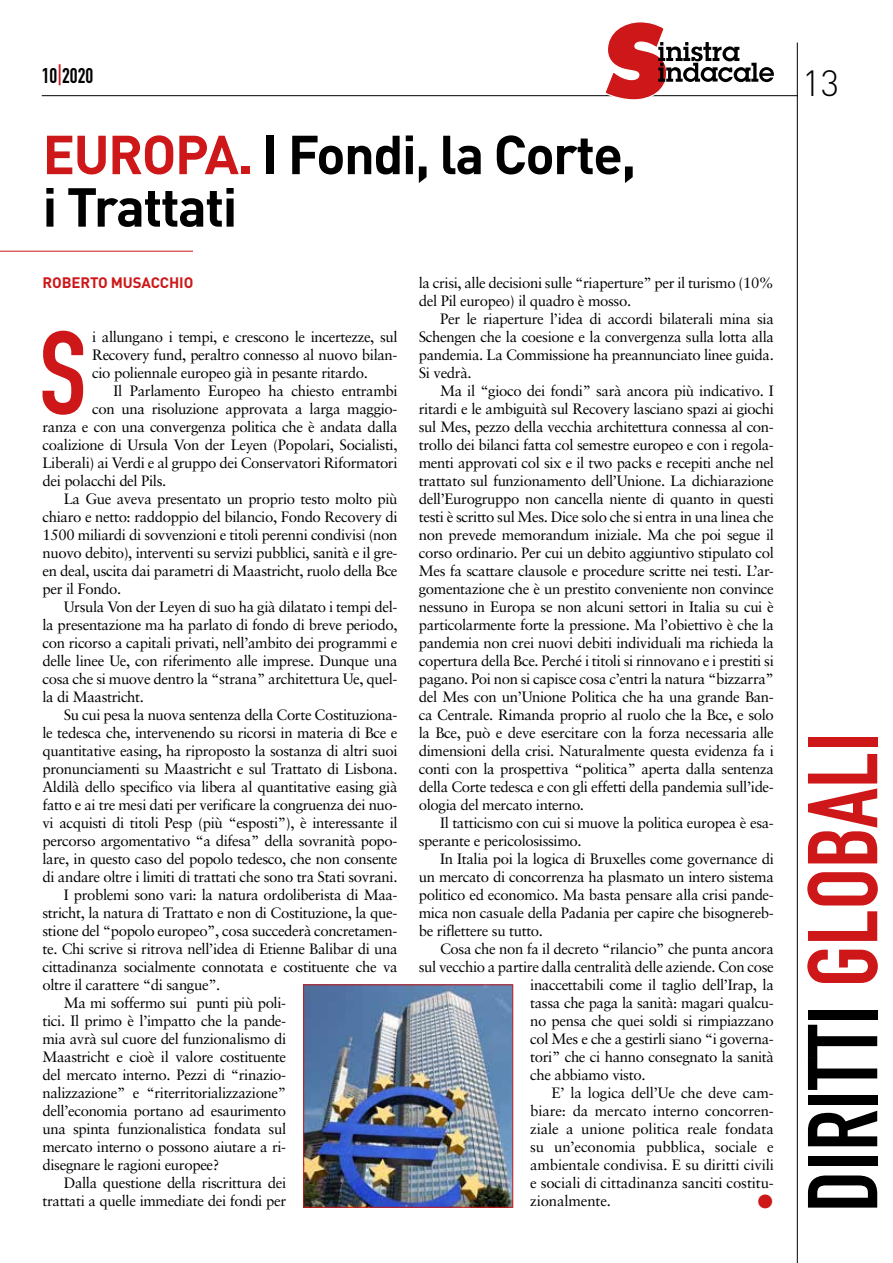
<style>
.page{position:relative;width:893px;height:1263px;background:#fff}
.page>*{position:absolute;margin:0;border:0;box-sizing:border-box;transform-origin:0 0}
.t1{font:116.1px "DIN Engschrift Std";color:#cd1719}
.t2{font:97.35px "DIN Engschrift Std";color:#000}
.t3{font:700 54px/52.5px "DIN";letter-spacing:-.03em;color:#000}
.t4{font:300 36px "DIN";color:#000}
.t5{font:21px "DIN Engschrift Std";color:#000}
.t6{font:15px/18px "Sabon";letter-spacing:-.025em;color:#000;text-align:justify}
.t7{font:700 15px "DIN";letter-spacing:-.01em;color:#cd1719}
.t8{font:15px "Zapf Dingbats IT Cby BT";color:#cd1719}
.s1{color:#cd1719}
</style>
<div class="page">
<hr style="left:42px;top:95px;width:756px;height:1px;background:#000">
<svg style="left:603px;top:22px;width:171px;height:78px"></svg>
<hr style="left:797px;top:43px;width:1px;height:1220px;background:#000">
<hr style="left:0;top:251px;width:193px;height:1px;background:#cd1719">
<img style="left:305px;top:986px;width:206px;height:220px">
<div style="left:303px;top:984px;width:210px;height:224px;border:1px solid #cd1719"></div>
<h3 class="t5" style="left:42px;top:63px;width:53px">10<span class="s1">|</span>2020</h3>
<h3 class="t4" style="left:802px;top:61px;width:39px">13</h3>
<h3 class="t3" style="left:43px;top:126px;width:595px"><span class="s1">EUROPA.</span> I Fondi, la Corte, i Trattati</h3>
<p class="t7" style="left:43px;top:273px;width:152px">ROBERTO MUSACCHIO</p>
<h1 class="t1" style="left:39px;top:305px;width:49px">S</h1>
<p class="t6" style="left:92px;top:328px;width:307px">i allungano i tempi, e crescono le incertezze, sul Recovery fund, peraltro connesso al nuovo bilan&shy;cio poliennale europeo già in pesante ritardo.</p>
<p class="t6" style="left:113px;top:382px;width:286px">Il Parlamento Europeo ha chiesto entrambi</p>
<p class="t6" style="left:92px;top:400px;width:307px">con una risoluzione approvata a larga maggio-</p>
<p class="t6" style="left:43px;top:418px;width:357px">ranza e con una convergenza politica che è andata dalla</p>
<p class="t6" style="left:43px;top:436px;width:357px">coalizione di Ursula Von der Leyen (Popolari, Socialisti,</p>
<p class="t6" style="left:43px;top:454px;width:357px">Liberali) ai Verdi e al gruppo dei Conservatori Riformatori</p>
<p class="t6" style="left:43px;top:472px;width:125px">dei polacchi del Pils.</p>
<p class="t6" style="left:64px;top:490px;width:335px">La Gue aveva presentato un proprio testo molto più</p>
<p class="t6" style="left:43px;top:508px;width:356px">chiaro e netto: raddoppio del bilancio, Fondo Recovery di</p>
<p class="t6" style="left:43px;top:526px;width:357px">1500 miliardi di sovvenzioni e titoli perenni condivisi (non</p>
<p class="t6" style="left:43px;top:544px;width:357px">nuovo debito), interventi su servizi pubblici, sanità e il gre-</p>
<p class="t6" style="left:43px;top:562px;width:357px">en deal, uscita dai parametri di Maastricht, ruolo della Bce</p>
<p class="t6" style="left:43px;top:580px;width:80px">per il Fondo.</p>
<p class="t6" style="left:64px;top:598px;width:335px">Ursula Von der Leyen di suo ha già dilatato i tempi del-</p>
<p class="t6" style="left:43px;top:616px;width:357px">la presentazione ma ha parlato di fondo di breve periodo,</p>
<p class="t6" style="left:43px;top:634px;width:357px">con ricorso a capitali privati, nell’ambito dei programmi e</p>
<p class="t6" style="left:43px;top:652px;width:357px">delle linee Ue, con riferimento alle imprese. Dunque una</p>
<p class="t6" style="left:43px;top:670px;width:357px">cosa che si muove dentro la “strana” architettura Ue, quel-</p>
<p class="t6" style="left:43px;top:688px;width:103px">la di Maastricht.</p>
<p class="t6" style="left:64px;top:706px;width:335px">Su cui pesa la nuova sentenza della Corte Costituziona-</p>
<p class="t6" style="left:43px;top:724px;width:357px">le tedesca che, intervenendo su ricorsi in materia di Bce e</p>
<p class="t6" style="left:43px;top:742px;width:357px">quantitative easing, ha riproposto la sostanza di altri suoi</p>
<p class="t6" style="left:43px;top:760px;width:357px">pronunciamenti su Maastricht e sul Trattato di Lisbona.</p>
<p class="t6" style="left:43px;top:778px;width:357px">Aldilà dello specifico via libera al quantitative easing già</p>
<p class="t6" style="left:43px;top:796px;width:357px">fatto e ai tre mesi dati per verificare la congruenza dei nuo-</p>
<p class="t6" style="left:43px;top:814px;width:357px">vi acquisti di titoli Pesp (più “esposti”), è interessante il</p>
<p class="t6" style="left:43px;top:832px;width:357px">percorso argomentativo “a difesa” della sovranità popo-</p>
<p class="t6" style="left:43px;top:850px;width:356px">lare, in questo caso del popolo tedesco, che non consente</p>
<p class="t6" style="left:43px;top:868px;width:357px">di andare oltre i limiti di trattati che sono tra Stati sovrani.</p>
<p class="t6" style="left:64px;top:886px;width:335px">I problemi sono vari: la natura ordoliberista di Maa-</p>
<p class="t6" style="left:43px;top:904px;width:356px">stricht, la natura di Trattato e non di Costituzione, la que-</p>
<p class="t6" style="left:43px;top:922px;width:357px">stione del “popolo europeo”, cosa succederà concretamen-</p>
<p class="t6" style="left:43px;top:940px;width:357px">te. Chi scrive si ritrova nell’idea di Etienne Balibar di una</p>
<p class="t6" style="left:43px;top:958px;width:357px">cittadinanza socialmente connotata e costituente che va</p>
<p class="t6" style="left:43px;top:976px;width:179px">oltre il carattere “di sangue”.</p>
<p class="t6" style="left:64px;top:994px;width:224px">Ma mi soffermo sui punti più poli-</p>
<p class="t6" style="left:43px;top:1012px;width:245px">tici. Il primo è l’impatto che la pande-</p>
<p class="t6" style="left:43px;top:1030px;width:245px">mia avrà sul cuore del funzionalismo di</p>
<p class="t6" style="left:43px;top:1048px;width:245px">Maastricht e cioè il valore costituente</p>
<p class="t6" style="left:43px;top:1066px;width:245px">del mercato interno. Pezzi di “rinazio-</p>
<p class="t6" style="left:43px;top:1084px;width:245px">nalizzazione” e “riterritorializzazione”</p>
<p class="t6" style="left:43px;top:1102px;width:245px">dell’economia portano ad esaurimento</p>
<p class="t6" style="left:43px;top:1120px;width:245px">una spinta funzionalistica fondata sul</p>
<p class="t6" style="left:43px;top:1138px;width:245px">mercato interno o possono aiutare a ri-</p>
<p class="t6" style="left:43px;top:1156px;width:179px">disegnare le ragioni europee?</p>
<p class="t6" style="left:64px;top:1174px;width:224px">Dalla questione della riscrittura dei</p>
<p class="t6" style="left:43px;top:1192px;width:245px">trattati a quelle immediate dei fondi per</p>
<p class="t6" style="left:419px;top:274px;width:357px">la crisi, alle decisioni sulle “riaperture” per il turismo (10% del Pil europeo) il quadro è mosso.</p>
<p class="t6" style="left:419px;top:310px;width:357px;text-indent:21px">Per le riaperture l’idea di accordi bilaterali mina sia Schengen che la coesione e la convergenza sulla lotta alla pandemia. La Commissione ha preannunciato linee guida.<br>Si vedrà.</p>
<p class="t6" style="left:419px;top:382px;width:357px;text-indent:21px">Ma il “gioco dei fondi” sarà ancora più indicativo. I ritardi e le ambiguità sul Recovery lasciano spazi ai giochi sul Mes, pezzo della vecchia architettura connessa al con&shy;trollo dei bilanci fatta col semestre europeo e con i regola&shy;menti approvati col six e il two packs e recepiti anche nel trattato sul funzionamento dell’Unione. La dichiarazione dell’Eurogruppo non cancella niente di quanto in questi testi è scritto sul Mes. Dice solo che si entra in una linea che non prevede memorandum iniziale. Ma che poi segue il corso ordinario. Per cui un debito aggiuntivo stipulato col Mes fa scattare clausole e procedure scritte nei testi. L’ar&shy;gomentazione che è un prestito conveniente non convince nessuno in Europa se non alcuni settori in Italia su cui è particolarmente forte la pressione. Ma l’obiettivo è che la pandemia non crei nuovi debiti individuali ma richieda la copertura della Bce. Perché i titoli si rinnovano e i prestiti si pagano. Poi non si capisce cosa c’entri la natura “bizzarra” del Mes con un’Unione Politica che ha una grande Ban&shy;ca Centrale. Rimanda proprio al ruolo che la Bce, e solo la Bce, può e deve esercitare con la forza necessaria alle dimensioni della crisi. Naturalmente questa evidenza fa i conti con la prospettiva “politica” aperta dalla sentenza della Corte tedesca e con gli effetti della pandemia sull’ide&shy;ologia del mercato interno.</p>
<p class="t6" style="left:419px;top:814px;width:357px;text-indent:21px">Il tatticismo con cui si muove la politica europea è esa&shy;sperante e pericolosissimo.</p>
<p class="t6" style="left:419px;top:850px;width:357px;text-indent:21px">In Italia poi la logica di Bruxelles come governance di un mercato di concorrenza ha plasmato un intero sistema politico ed economico. Ma basta pensare alla crisi pande&shy;mica non casuale della Padania per capire che bisognereb&shy;be riflettere su tutto.</p>
<p class="t6" style="left:440px;top:940px;width:335px">Cosa che non fa il decreto “rilancio” che punta ancora</p>
<p class="t6" style="left:419px;top:958px;width:357px">sul vecchio a partire dalla centralità delle aziende. Con cose</p>
<p class="t6" style="left:530px;top:976px;width:245px">inaccettabili come il taglio dell’Irap, la</p>
<p class="t6" style="left:530px;top:994px;width:245px">tassa che paga la sanità: magari qualcu-</p>
<p class="t6" style="left:530px;top:1012px;width:245px">no pensa che quei soldi si rimpiazzano</p>
<p class="t6" style="left:530px;top:1030px;width:245px">col Mes e che a gestirli siano “i governa-</p>
<p class="t6" style="left:530px;top:1048px;width:245px">tori” che ci hanno consegnato la sanità</p>
<p class="t6" style="left:530px;top:1066px;width:117px">che abbiamo visto.</p>
<p class="t6" style="left:551px;top:1084px;width:224px">E’ la logica dell’Ue che deve cam-</p>
<p class="t6" style="left:530px;top:1102px;width:245px">biare: da mercato interno concorren-</p>
<p class="t6" style="left:530px;top:1120px;width:245px">ziale a unione politica reale fondata</p>
<p class="t6" style="left:530px;top:1138px;width:245px">su un’economia pubblica, sociale e</p>
<p class="t6" style="left:530px;top:1156px;width:245px">ambientale condivisa. E su diritti civili</p>
<p class="t6" style="left:530px;top:1174px;width:245px">e sociali di cittadinanza sanciti costitu-</p>
<p class="t6" style="left:530px;top:1192px;width:82px">zionalmente.</p>
<p class="t8" style="left:758px;top:1194px;width:16px">●</p>
<h2 class="t2" style="left:786px;top:1212px;width:481px;rotate:-90deg">DIRITTI <span class="s1">GLOBALI</span></h2>
</div>
